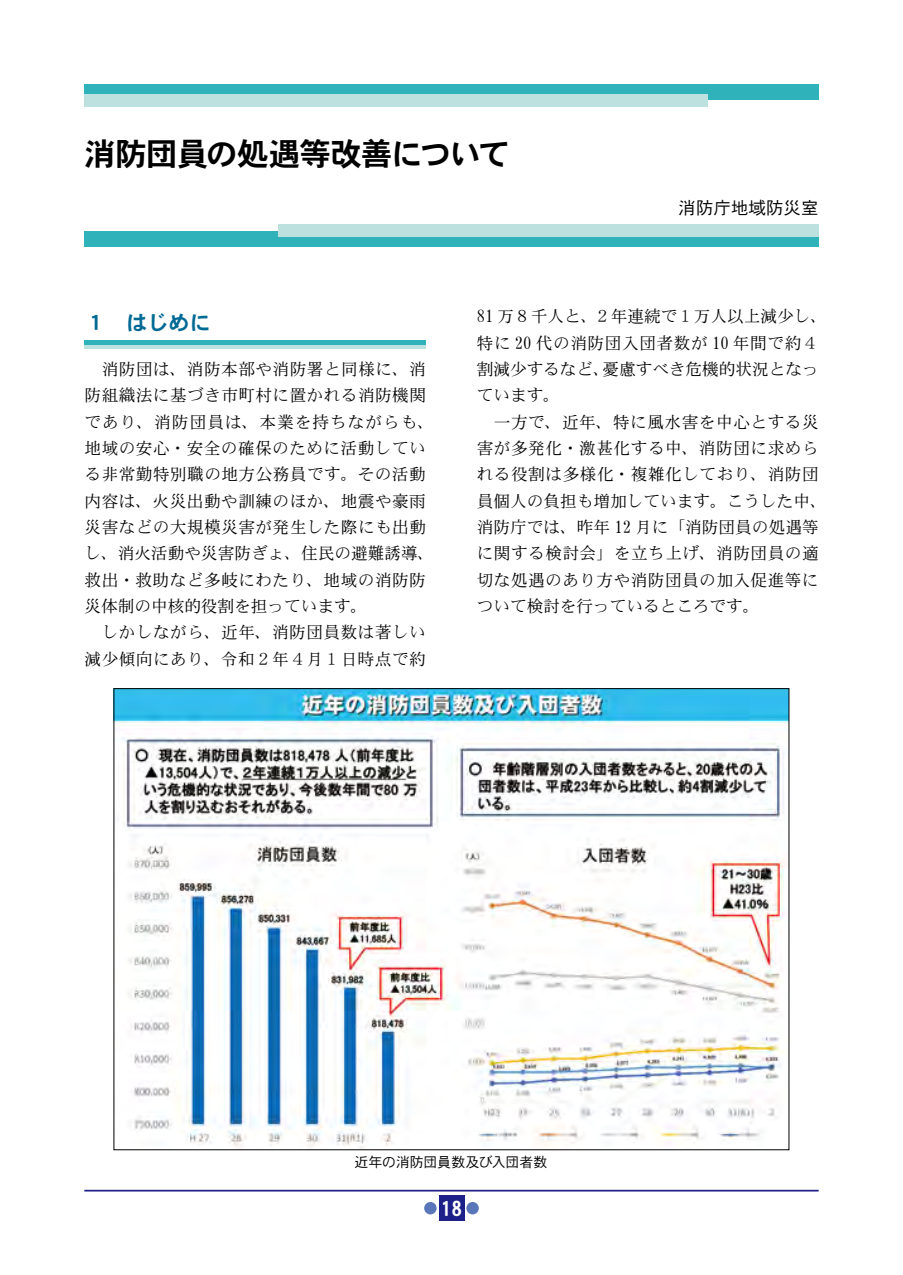
<style>
.page{position:relative;width:903px;height:1275px;background:#fff}
.page>*{position:absolute;margin:0;border:0;box-sizing:border-box;transform-origin:0 0}
.t1{font:31.5px "DFHS Gothic W7 WIN RKSJ H";letter-spacing:-.03em;color:#000}
.t2{font:21px "DFHS Gothic W7 WIN RKSJ H";color:#006a94}
.t3{font:21px "DFHS Gothic W7 WIN RKSJ H";color:#fff}
.t4{font:17.5px "DFHS Gothic W3 WING RKSJ H";color:#000}
.t5{font:16.62px/26.2px "DFHS Mincho W3 WIN RKSJ H";letter-spacing:.03em;color:#000}
.t6{font:14px "DFHS Gothic W3 WIN RKSJ H";letter-spacing:-.015em;color:#000}
</style>
<div class="page">
<hr style="left:84px;top:1190px;width:735px;height:1px;background:#1d2088">
<div style="left:439px;top:1196px;width:25px;height:25px;background:#1d2088"></div>
<div style="left:466px;top:1202px;width:13px;height:12px;background:#5976ba;border-radius:50%"></div>
<div style="left:424px;top:1202px;width:13px;height:12px;background:#5976ba;border-radius:50%"></div>
<div style="left:84px;top:231px;width:734px;height:16px;background:#2fb2b9"></div>
<div style="left:278px;top:224px;width:540px;height:12px;background:#bce1df"></div>
<div style="left:84px;top:84px;width:734px;height:16px;background:#2fb2b9"></div>
<div style="left:84px;top:95px;width:624px;height:12px;background:#bce1df"></div>
<div style="left:85px;top:344px;width:341px;height:5px;background:#bce1df"></div>
<hr style="left:85px;top:340px;width:341px;height:4px;background:#2fb2b9">
<img style="left:116px;top:690px;width:671px;height:458px">
<h1 class="t1" style="left:85px;top:138px;width:426px">消防団員の処遇等改善について</h1>
<p class="t4" style="left:678px;top:199px;width:141px">消防庁地域防災室</p>
<p class="t2" style="left:85px;top:312px;width:128px">１　はじめに</p>
<p class="t5" style="left:85px;top:356px;width:351px">　消防団は、消防本部や消防署と同様に、消防組織法に基づき市町村に置かれる消防機関であり、消防団員は、本業を持ちながらも、地域の安心・安全の確保のために活動している非常勤特別職の地方公務員です。その活動内容は、火災出動や訓練のほか、地震や豪雨災害などの大規模災害が発生した際にも出動し、消火活動や災害防ぎょ、住民の避難誘導、救出・救助など多岐にわたり、地域の消防防災体制の中核的役割を担っています。<br>　しかしながら、近年、消防団員数は著しい減少傾向にあり、令和２年４月１日時点で約</p>
<p class="t5" style="left:477px;top:304px;width:352px">81 万８千人と、２年連続で１万人以上減少し、特に 20 代の消防団入団者数が 10 年間で約４割減少するなど、憂慮すべき危機的状況となっています。<br>　一方で、近年、特に風水害を中心とする災害が多発化・激甚化する中、消防団に求められる役割は多様化・複雑化しており、消防団員個人の負担も増加しています。こうした中、消防庁では、昨年 12 月に「消防団員の処遇等に関する検討会」を立ち上げ、消防団員の適切な処遇のあり方や消防団員の加入促進等について検討を行っているところです。</p>
<p class="t6" style="left:354px;top:1155px;width:195px">近年の消防団員数及び入団者数</p>
<p class="t3" style="left:441px;top:1198px;width:23px">18</p>
</div>
